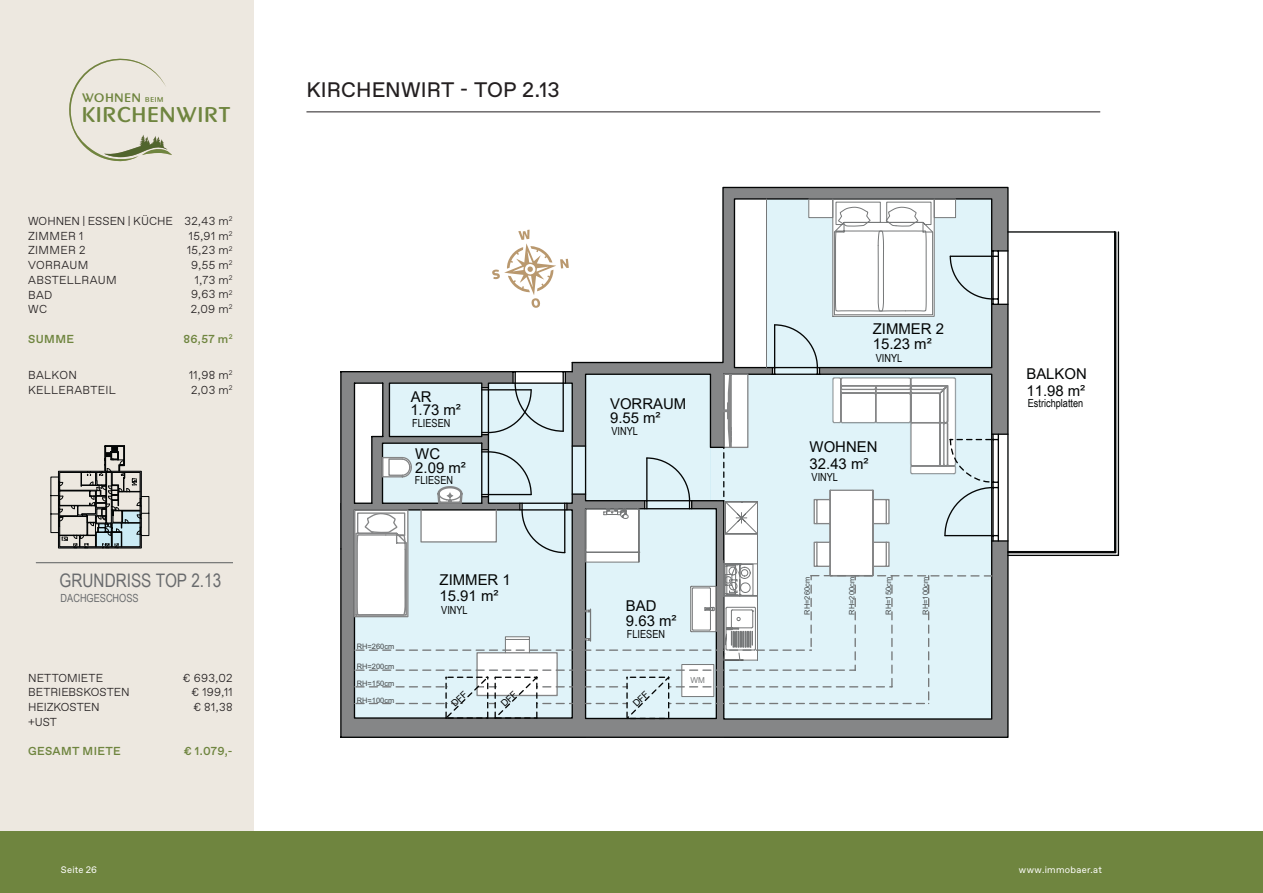
<style>
.page{position:relative;width:1263px;height:893px;background:#fff}
.page>*{position:absolute;margin:0;border:0;box-sizing:border-box;transform-origin:0 0}
.t1{font:500 22.35px "Pinot Grigio Modern";letter-spacing:.05em;color:#6f853f}
.t2{font:21px "Favorit Pro";letter-spacing:.005em;color:#231f20}
.t3{font:18.6px "Arial Narrow";color:#696b6d}
.t4{font:14.85px/15px "Arial";color:#030505}
.t5{font:500 12.9px "Pinot Grigio Modern";letter-spacing:.07em;color:#6f853f}
.t6{font:300 11.55px/14.7px "Favorit Pro";letter-spacing:.02em;color:#231f20}
.t7{font:300 11.55px/14.7px "Favorit Pro";color:#231f20}
.t8{font:500 11.55px "Favorit Pro";letter-spacing:.03em;color:#6f853f}
.t9{font:11.25px "Arial Narrow";color:#030505}
.t10{font:11.25px "Arial Narrow";color:#696b6d}
.t11{font:9.45px "Favorit Pro";letter-spacing:.035em;color:#fff}
.t12{font:8.1px "Arial";color:#767879}
.t13{font:7.5px "Arial";color:#414445}
.s1{font-size:7.5px}
</style>
<div class="page">
<div style="left:0;top:0;width:254px;height:831px;background:#ede8e0"></div>
<div style="left:0;top:831px;width:1263px;height:62px;background:#6f853f"></div>
<hr style="left:306px;top:112px;width:794px;height:1px;background:#231f20">
<svg style="left:69px;top:58px;width:103px;height:104px"></svg>
<svg style="left:340px;top:186px;width:669px;height:552px"></svg>
<hr style="left:340px;top:372px;width:1px;height:177px;background:#030505">
<hr style="left:341px;top:371px;width:231px;height:1px;background:#030505">
<svg style="left:50px;top:445px;width:100px;height:104px"></svg>
<hr style="left:36px;top:650px;width:197px;height:1px;background:#5b5d5f">
<hr style="left:36px;top:562px;width:197px;height:1px;background:#5b5d5f">
<svg style="left:353px;top:198px;width:767px;height:522px"></svg>
<p class="t5" style="left:82px;top:91px;width:83px">WOHNEN <span class="s1">BEIM</span></p>
<h1 class="t1" style="left:82px;top:104px;width:150px">KIRCHENWIRT</h1>
<p class="t6" style="left:28px;top:213px;width:146px">WOHNEN | ESSEN | KÜCHE<br>ZIMMER 1<br>ZIMMER 2<br>VORRAUM<br>ABSTELLRAUM<br>BAD<br>WC</p>
<p class="t8" style="left:28px;top:331px;width:47px">SUMME</p>
<p class="t6" style="left:28px;top:368px;width:89px">BALKON<br>KELLERABTEIL</p>
<p class="t6" style="left:185px;top:213px;width:49px;text-align:right">32,43 m<sup>2<br></sup>15,91 m<sup>2<br></sup>15,23 m<sup>2<br></sup>9,55 m<sup>2<br></sup>1,73 m<sup>2<br></sup>9,63 m<sup>2<br></sup>2,09 m<sup>2</sup></p>
<p class="t8" style="left:183px;top:331px;width:51px">86,57 m<sup>2</sup></p>
<p class="t6" style="left:189px;top:367px;width:45px">11,98 m<sup>2<br></sup>2,03 m<sup>2</sup></p>
<h3 class="t3" style="left:60px;top:567px;width:163px">GRUNDRISS TOP 2.13</h3>
<p class="t10" style="left:61px;top:590px;width:80px">DACHGESCHOSS</p>
<p class="t7" style="left:28px;top:670px;width:103px">NETTOMIETE<br>BETRIEBSKOSTEN<br>HEIZKOSTEN +UST</p>
<p class="t8" style="left:28px;top:743px;width:94px">GESAMT MIETE</p>
<p class="t6" style="left:191px;top:670px;width:43px;text-align:justify;text-indent:-9px">€ 693,02 € 199,11 € 81,38</p>
<p class="t8" style="left:184px;top:743px;width:50px">€ 1.079,-</p>
<h2 class="t2" style="left:306px;top:76px;width:255px">KIRCHENWIRT - TOP 2.13</h2>
<p class="t4" style="left:410px;top:390px;width:52px;line-height:13.6px">AR<br>1.73 m²</p>
<p class="t9" style="left:412px;top:415px;width:40px">FLIESEN</p>
<p class="t4" style="left:415px;top:446px;width:52px;line-height:14.4px">WC<br>2.09 m²</p>
<p class="t9" style="left:415px;top:472px;width:40px">FLIESEN</p>
<p class="t4" style="left:610px;top:396px;width:78px">VORRAUM<br>9.55 m²</p>
<p class="t9" style="left:611px;top:423px;width:28px">VINYL</p>
<p class="t13" style="left:357px;top:641px;width:39px">RH=260cm</p>
<p class="t13" style="left:357px;top:661px;width:39px">RH=200cm</p>
<p class="t13" style="left:357px;top:678px;width:39px">RH=150cm</p>
<p class="t13" style="left:357px;top:695px;width:39px">RH=100cm</p>
<p class="t4" style="left:440px;top:572px;width:73px;line-height:16px">ZIMMER 1<br>15.91 m²</p>
<p class="t9" style="left:441px;top:601px;width:28px">VINYL</p>
<p class="t4" style="left:626px;top:598px;width:52px">BAD<br>9.63 m²</p>
<p class="t9" style="left:627px;top:625px;width:40px">FLIESEN</p>
<p class="t12" style="left:690px;top:674px;width:16px">WM</p>
<p class="t4" style="left:873px;top:321px;width:73px">ZIMMER 2</p>
<p class="t4" style="left:873px;top:337px;width:60px">15.23 m²</p>
<p class="t9" style="left:876px;top:349px;width:28px">VINYL</p>
<p class="t4" style="left:810px;top:438px;width:69px;line-height:17.1px">WOHNEN<br>32.43 m²</p>
<p class="t9" style="left:811px;top:469px;width:28px">VINYL</p>
<p class="t13" style="left:802px;top:615px;width:39px;rotate:-90deg">RH=260cm</p>
<p class="t13" style="left:847px;top:615px;width:39px;rotate:-90deg">RH=200cm</p>
<p class="t13" style="left:883px;top:615px;width:39px;rotate:-90deg">RH=150cm</p>
<p class="t13" style="left:920px;top:615px;width:39px;rotate:-90deg">RH=100cm</p>
<p class="t4" style="left:1026px;top:366px;width:62px;line-height:16.5px">BALKON<br>11.98 m²</p>
<p class="t9" style="left:1028px;top:395px;width:57px">Estrichplatten</p>
<p class="t11" style="left:61px;top:863px;width:38px">Seite 26</p>
<p class="t11" style="left:1019px;top:863px;width:85px">www.immobaer.at</p>
</div>
